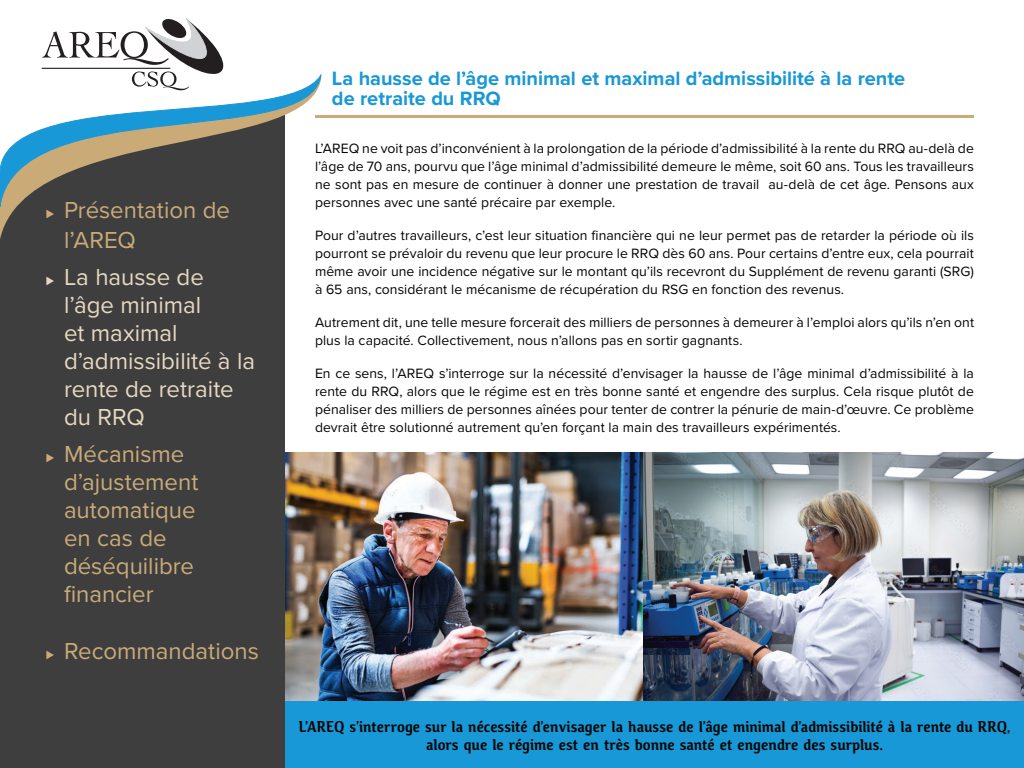
<style>
.page{position:relative;width:1024px;height:768px;background:#fff}
.page>*{position:absolute;margin:0;border:0;box-sizing:border-box;transform-origin:0 0}
.t1{font:24px/28px "Proxima Nova";color:#caab78}
.t2{font:24px/28px "Proxima Nova";color:#e7d8c0}
.t3{font:700 20px/20px "Proxima Nova";color:#1898d6}
.t4{font:600 16px/18px "Calendula";letter-spacing:-.005em;color:#040503;text-align:center}
.t5{font:14px/18px "Proxima Nova";letter-spacing:.005em;color:#040503;text-align:justify}
.s1{font-size:14px}
</style>
<div class="page">
<img style="left:285px;top:452px;width:739px;height:249px">
<div style="left:0;top:239px;width:285px;height:529px;background:#3e3e3f"></div>
<div style="left:0;top:221px;width:285px;height:18px;background:#3e3e3f"></div>
<svg style="left:0;top:74px;width:322px;height:147px"></svg>
<hr style="left:315px;top:115px;width:659px;height:3px;background:#caab78">
<svg style="left:42px;top:18px;width:187px;height:72px"></svg>
<div style="left:285px;top:701px;width:739px;height:67px;background:#1898d6"></div>
<h1 class="t1" style="left:64px;top:194px;width:168px;line-height:30px;text-indent:-18px"><span class="s1">⊲</span> Présentation de l’AREQ</h1>
<h1 class="t2" style="left:64px;top:262px;width:193px;text-indent:-18px"><span class="s1">⊲</span> La hausse de l’âge minimal<br>et maximal d’admissibilité à la rente de retraite du RRQ</h1>
<h1 class="t1" style="left:64px;top:439px;width:136px;text-indent:-18px"><span class="s1">⊲</span> Mécanisme d’ajustement automatique en cas de déséquilibre financier</h1>
<h1 class="t1" style="left:46px;top:636px;width:214px"><span class="s1">⊲</span> Recommandations</h1>
<h2 class="t3" style="left:332px;top:68px;width:575px">La hausse de l’âge minimal et maximal d’admissibilité à la rente de retraite du RRQ</h2>
<p class="t5" style="left:315px;top:139px;width:660px">L’AREQ ne voit pas d’inconvénient à la prolongation de la période d’admissibilité à la rente du RRQ au-delà de l’âge de 70 ans, pourvu que l’âge minimal d’admissibilité demeure le même, soit 60 ans. Tous les travailleurs ne sont pas en mesure de continuer à donner une prestation de travail au-delà de cet âge. Pensons aux personnes avec une santé précaire par exemple.</p>
<p class="t5" style="left:315px;top:226px;width:661px">Pour d’autres travailleurs, c’est leur situation financière qui ne leur permet pas de retarder la période où ils pourront se prévaloir du revenu que leur procure le RRQ dès 60 ans. Pour certains d’entre eux, cela pourrait même avoir une incidence négative sur le montant qu’ils recevront du Supplément de revenu garanti (SRG) à 65 ans, considérant le mécanisme de récupération du RSG en fonction des revenus.</p>
<p class="t5" style="left:315px;top:313px;width:661px">Autrement dit, une telle mesure forcerait des milliers de personnes à demeurer à l’emploi alors qu’ils n’en ont plus la capacité. Collectivement, nous n’allons pas en sortir gagnants.</p>
<p class="t5" style="left:315px;top:364px;width:661px">En ce sens, l’AREQ s’interroge sur la nécessité d’envisager la hausse de l’âge minimal d’admissibilité à la rente du RRQ, alors que le régime est en très bonne santé et engendre des surplus. Cela risque plutôt de pénaliser des milliers de personnes aînées pour tenter de contrer la pénurie de main-d’œuvre. Ce problème devrait être solutionné autrement qu’en forçant la main des travailleurs expérimentés.</p>
<p class="t4" style="left:299px;top:718px;width:713px">L’AREQ s’interroge sur la nécessité d’envisager la hausse de l’âge minimal d’admissibilité à la rente du RRQ, alors que le régime est en très bonne santé et engendre des surplus.</p>
</div>
